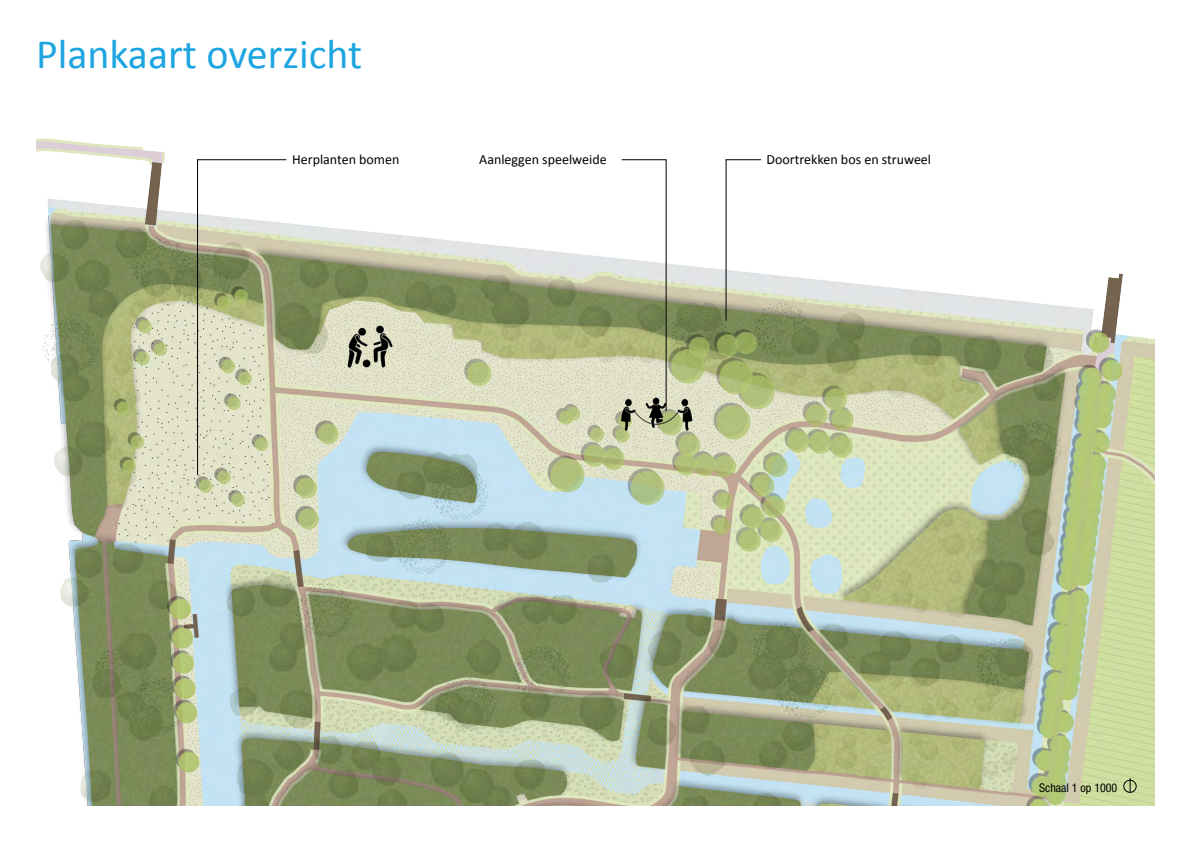
<style>
.page{position:relative;width:1191px;height:842px;background:#fff}
.page>*{position:absolute;margin:0;border:0;box-sizing:border-box;transform-origin:0 0}
.t1{font:42px "Calibri";color:#1ca5e0}
.t2{font:14px "Calibri";color:#000}
.t3{font:condensed 12px "Helvetica Neue LT Std";color:#000}
</style>
<div class="page">
<img style="left:36px;top:138px;width:1119px;height:668px">
<svg style="left:1123px;top:778px;width:13px;height:15px"></svg>
<svg style="left:726px;top:159px;width:35px;height:162px"></svg>
<svg style="left:621px;top:159px;width:45px;height:253px"></svg>
<svg style="left:197px;top:159px;width:90px;height:316px"></svg>
<h1 class="t1" style="left:36px;top:27px;width:328px">Plankaart overzicht</h1>
<p class="t2" style="left:292px;top:151px;width:109px">Herplanten bomen</p>
<p class="t2" style="left:479px;top:151px;width:129px">Aanleggen speelweide</p>
<p class="t2" style="left:766px;top:151px;width:166px">Doortrekken bos en struweel</p>
<p class="t3" style="left:1039px;top:781px;width:80px">Schaal 1 op 1000</p>
</div>
